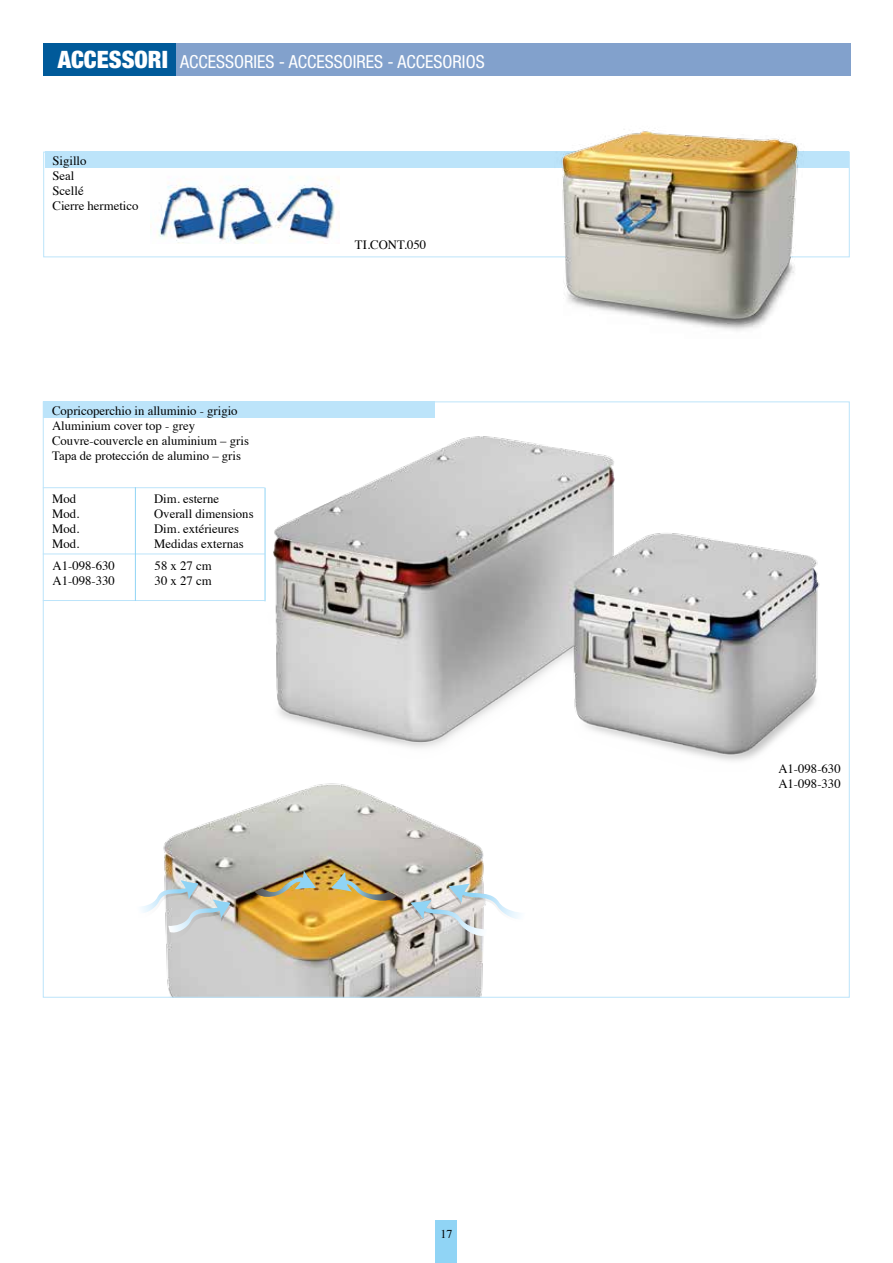
<style>
.page{position:relative;width:893px;height:1263px;background:#fff}
.page>*{position:absolute;margin:0;border:0;box-sizing:border-box;transform-origin:0 0}
.t1{font:condensed 18px "Helvetica Neue LT Std";color:#fff}
.t2{font:12.75px/15px "Times";color:#000}
.t3{font:12px "Times";color:#000}
.s1{font-weight:900;font-size:24px}
</style>
<div class="page">
<div style="left:436px;top:1220px;width:21px;height:43px;background:#90d4f5"></div>
<img style="left:163px;top:824px;width:321px;height:172px">
<img style="left:158px;top:176px;width:181px;height:68px">
<div style="left:45px;top:152px;width:804px;height:16px;background:#bce4fa"></div>
<div style="left:43px;top:152px;width:807px;height:105px;border:1px solid #bce4fa"></div>
<div style="left:44px;top:401px;width:391px;height:17px;background:#bce4fa"></div>
<hr style="left:43px;top:487px;width:222px;height:1px;background:#bce4fa">
<hr style="left:43px;top:600px;width:222px;height:1px;background:#bce4fa">
<hr style="left:43px;top:554px;width:222px;height:1px;background:#bce4fa">
<hr style="left:135px;top:487px;width:1px;height:114px;background:#90d4f5">
<img style="left:180px;top:401px;width:670px;height:423px">
<img style="left:538px;top:129px;width:267px;height:202px">
<svg style="left:407px;top:882px;width:113px;height:56px"></svg>
<svg style="left:141px;top:879px;width:92px;height:62px"></svg>
<img style="left:329px;top:870px;width:67px;height:35px">
<svg style="left:254px;top:870px;width:63px;height:31px;background:#b19f70"></svg>
<div style="left:43px;top:43px;width:808px;height:33px;background:#005a9a"></div>
<div style="left:176px;top:43px;width:675px;height:33px;background:#82a1cc"></div>
<h1 class="t1" style="left:58px;top:51px;width:428px"><span class="s1">ACCESSORI</span> ACCESSORIES - ACCESSOIRES - ACCESORIOS</h1>
<p class="t2" style="left:53px;top:152px;width:88px">Sigillo<br>Seal<br>Scellé<br>Cierre hermetico</p>
<p class="t2" style="left:52px;top:402px;width:198px">Copricoperchio in alluminio - grigio Aluminium cover top - grey Couvre-couvercle en aluminium – gris Tapa de protección de alumino – gris</p>
<p class="t2" style="left:52px;top:490px;width:26px">Mod</p>
<p class="t2" style="left:154px;top:490px;width:67px">Dim. esterne</p>
<p class="t2" style="left:52px;top:505px;width:29px">Mod.</p>
<p class="t2" style="left:154px;top:505px;width:101px">Overall dimensions</p>
<p class="t2" style="left:52px;top:520px;width:29px">Mod.</p>
<p class="t2" style="left:154px;top:520px;width:86px">Dim. extérieures</p>
<p class="t2" style="left:52px;top:535px;width:29px">Mod.</p>
<p class="t2" style="left:154px;top:535px;width:91px">Medidas externas</p>
<p class="t2" style="left:53px;top:557px;width:64px">A1-098-630</p>
<p class="t2" style="left:155px;top:557px;width:59px">58 x 27 cm</p>
<p class="t2" style="left:53px;top:572px;width:64px">A1-098-330</p>
<p class="t2" style="left:155px;top:572px;width:59px">30 x 27 cm</p>
<p class="t2" style="left:355px;top:237px;width:73px">TI.CONT.050</p>
<p class="t3" style="left:440px;top:1223px;width:13px">17</p>
<p class="t2" style="left:778px;top:760px;width:64px">A1-098-630<br>A1-098-330</p>
</div>
